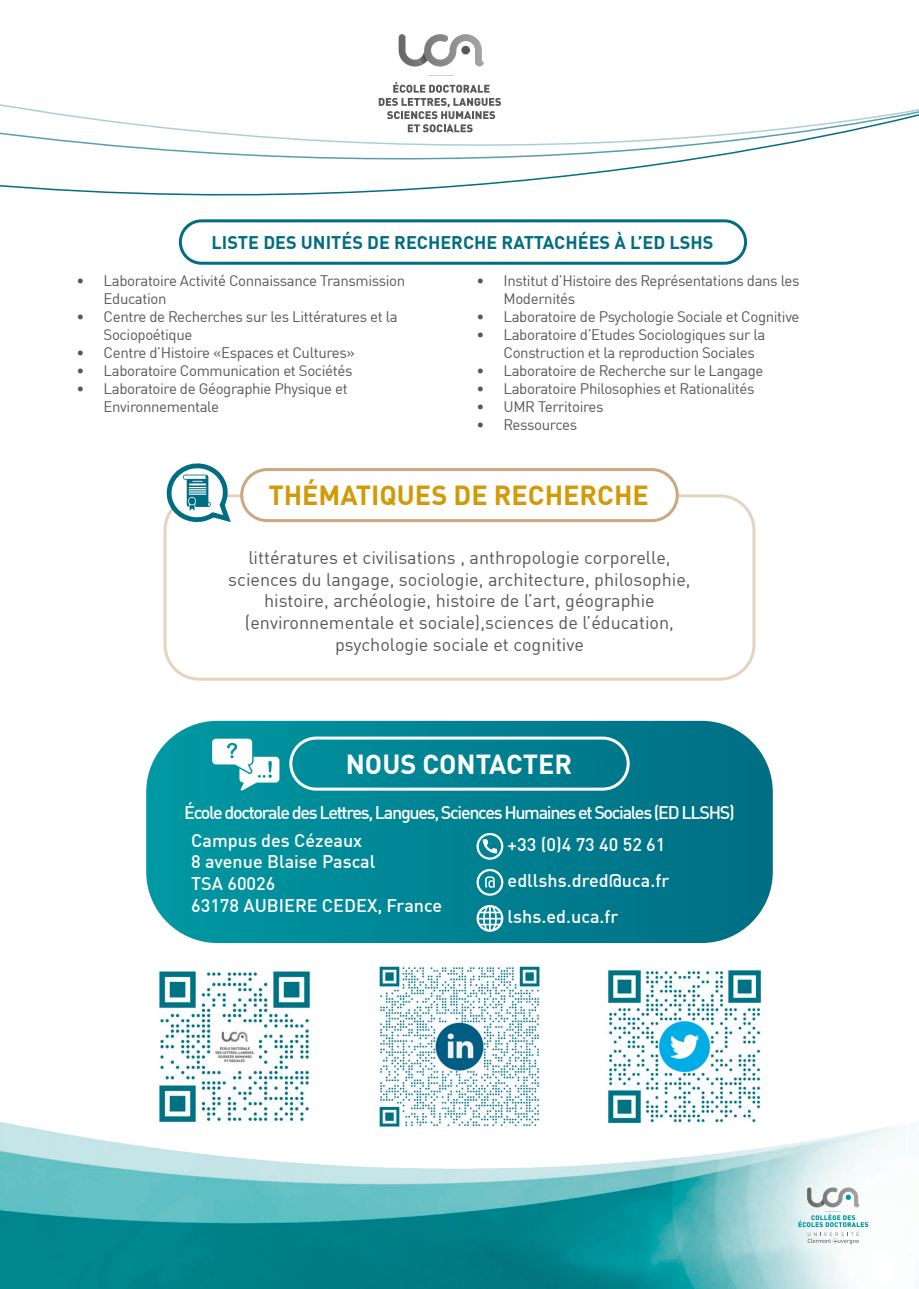
<style>
.page{position:relative;width:919px;height:1289px;background:#fff}
.page>*{position:absolute;margin:0;border:0;box-sizing:border-box;transform-origin:0 0}
.t1{font:700 27px "DIN Offc";color:#d39a07}
.t2{font:700 27px "DIN Offc";color:#fff}
.t3{font:18px/21.6px "DIN Offc";color:#575756;text-align:center}
.t4{font:500 18px/21.6px "DIN Offc";color:#fff}
.t5{font:500 18px "DIN Offc";letter-spacing:-.075em;color:#fff}
.t6{font:700 18px "DIN Offc";color:#006d83}
.t7{font:15px/18px "DIN Offc";letter-spacing:-.025em;color:#575756}
</style>
<div class="page">
<svg style="left:0;top:104px;width:918px;height:128px"></svg>
<img style="left:0;top:1121px;width:918px;height:167px">
<svg style="left:798px;top:1187px;width:70px;height:57px"></svg>
<svg style="left:398px;top:34px;width:86px;height:33px"></svg>
<img style="left:418px;top:51px;width:9px;height:14px">
<svg style="left:378px;top:82px;width:123px;height:50px"></svg>
<svg style="left:428px;top:75px;width:26px;height:1px"></svg>
<svg style="left:146px;top:720px;width:626px;height:223px;background:#0b8797"></svg>
<div style="left:163px;top:494px;width:592px;height:186px;border:3px solid #e5d3bf;border-radius:34px"></div>
<div style="left:476px;top:833px;width:27px;height:26px;border:2px solid #fff;border-radius:50%"></div>
<svg style="left:482px;top:839px;width:15px;height:14px"></svg>
<div style="left:476px;top:869px;width:27px;height:26px;border:2px solid #fff;border-radius:50%"></div>
<svg style="left:485px;top:876px;width:9px;height:11px"></svg>
<div style="left:476px;top:905px;width:27px;height:26px;border:2px solid #fff;border-radius:50%"></div>
<hr style="left:477px;top:917px;width:25px;height:2px;background:#fff">
<hr style="left:479px;top:911px;width:21px;height:2px;background:#fff">
<hr style="left:479px;top:923px;width:21px;height:2px;background:#fff">
<svg style="left:482px;top:904px;width:15px;height:28px"></svg>
<div style="left:289px;top:736px;width:340px;height:54px;border:3px solid #fff;border-radius:26px"></div>
<svg style="left:165px;top:463px;width:69px;height:65px"></svg>
<svg style="left:212px;top:738px;width:67px;height:53px"></svg>
<div style="left:180px;top:221px;width:565px;height:42px;background:#fff;border-radius:21px"></div>
<div style="left:179px;top:219px;width:568px;height:46px;border:3px solid #006d83;border-radius:21px"></div>
<div style="left:242px;top:469px;width:435px;height:51px;background:#fff;border-radius:26px"></div>
<div style="left:240px;top:468px;width:438px;height:54px;border:3px solid #caa882;border-radius:26px"></div>
<img style="left:150px;top:971px;width:170px;height:160px">
<img style="left:374px;top:966px;width:170px;height:165px">
<img style="left:599px;top:970px;width:170px;height:161px">
<p class="t6" style="left:211px;top:230px;width:503px">LISTE DES UNITÉS DE RECHERCHE RATTACHÉES À L’ED LSHS</p>
<p class="t7" style="left:104px;top:271px;width:303px;text-indent:-27px">• Laboratoire Activité Connaissance Transmission<br>Education</p>
<p class="t7" style="left:104px;top:307px;width:295px;text-indent:-27px">• Centre de Recherches sur les Littératures et la<br>Sociopoétique</p>
<p class="t7" style="left:77px;top:343px;width:280px">• Centre d’Histoire «Espaces et Cultures»</p>
<p class="t7" style="left:77px;top:361px;width:277px">• Laboratoire Communication et Sociétés</p>
<p class="t7" style="left:104px;top:379px;width:245px;text-indent:-27px">• Laboratoire de Géographie Physique et<br>Environnementale</p>
<p class="t7" style="left:503px;top:271px;width:297px;text-indent:-27px">• Institut d’Histoire des Représentations dans les<br>Modernités</p>
<p class="t7" style="left:476px;top:307px;width:324px">• Laboratoire de Psychologie Sociale et Cognitive</p>
<p class="t7" style="left:503px;top:325px;width:263px;text-indent:-27px">• Laboratoire d’Etudes Sociologiques sur la<br>Construction et la reproduction Sociales</p>
<p class="t7" style="left:476px;top:361px;width:288px">• Laboratoire de Recherche sur le Langage</p>
<p class="t7" style="left:476px;top:379px;width:279px">• Laboratoire Philosophies et Rationalités</p>
<p class="t7" style="left:476px;top:397px;width:129px">• UMR Territoires</p>
<p class="t7" style="left:476px;top:415px;width:102px">• Ressources</p>
<h1 class="t1" style="left:268px;top:478px;width:382px">THÉMATIQUES DE RECHERCHE</h1>
<p class="t3" style="left:228px;top:546px;width:464px">littératures et civilisations , anthropologie corporelle, sciences du langage, sociologie, architecture, philosophie, histoire, archéologie, histoire de l’art, géographie (environnementale et sociale),sciences de l’éducation, psychologie sociale et cognitive</p>
<h1 class="t2" style="left:346px;top:746px;width:228px">NOUS CONTACTER</h1>
<p class="t5" style="left:184px;top:800px;width:552px">École doctorale des Lettres, Langues, Sciences Humaines et Sociales (ED LLSHS)</p>
<p class="t4" style="left:191px;top:828px;width:252px">Campus des Cézeaux<br>8 avenue Blaise Pascal<br>TSA 60026<br>63178 AUBIERE CEDEX, France</p>
<p class="t4" style="left:507px;top:826px;width:163px;line-height:36px">+33 (0)4 73 40 52 61 edllshs.dred@uca.fr lshs.ed.uca.fr</p>
</div>
